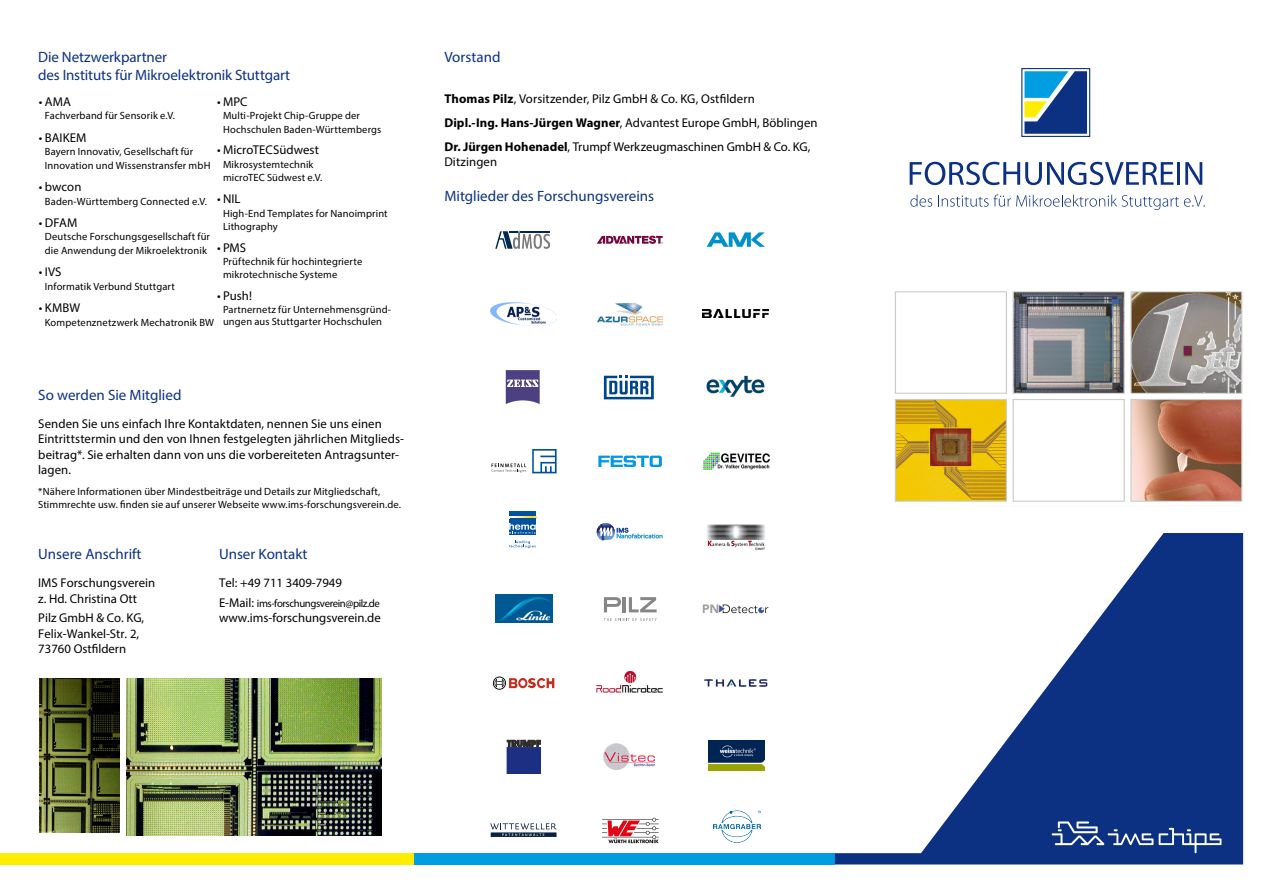
<style>
.page{position:relative;width:1263px;height:893px;background:#fff}
.page>*{position:absolute;margin:0;border:0;box-sizing:border-box;transform-origin:0 0}
.t1{font:15px/18px "Myriad Pro";color:#0c3183}
.t2{font:12.75px/15.3px "Myriad Pro";letter-spacing:.005em;color:#000}
.t3{font:10.8px "Myriad Pro";letter-spacing:-.04em;color:#000}
.t4{font:10.5px/13.5px "Myriad Pro";letter-spacing:.015em;color:#000}
.s1{font-size:12.75px}
.s2{font-weight:700}
</style>
<div class="page">
<div style="left:414px;top:853px;width:421px;height:11px;background:#009ee0"></div>
<div style="left:0;top:853px;width:414px;height:11px;background:#ffed00"></div>
<svg style="left:835px;top:533px;width:408px;height:331px"></svg>
<img style="left:894px;top:291px;width:349px;height:211px">
<img style="left:126px;top:678px;width:256px;height:158px">
<img style="left:40px;top:678px;width:79px;height:154px">
<svg style="left:602px;top:818px;width:57px;height:25px"></svg>
<svg style="left:490px;top:823px;width:66px;height:14px"></svg>
<img style="left:709px;top:741px;width:55px;height:30px">
<img style="left:603px;top:744px;width:52px;height:26px">
<svg style="left:506px;top:739px;width:35px;height:35px"></svg>
<div style="left:507px;top:747px;width:33px;height:26px;background:#1d2f83"></div>
<svg style="left:507px;top:740px;width:33px;height:7px"></svg>
<svg style="left:704px;top:679px;width:63px;height:8px"></svg>
<img style="left:596px;top:670px;width:67px;height:23px">
<svg style="left:493px;top:676px;width:61px;height:14px"></svg>
<svg style="left:703px;top:604px;width:65px;height:9px"></svg>
<svg style="left:629px;top:597px;width:28px;height:15px"></svg>
<hr style="left:623px;top:597px;width:3px;height:15px;background:#868685">
<svg style="left:604px;top:618px;width:53px;height:3px"></svg>
<svg style="left:604px;top:597px;width:17px;height:15px"></svg>
<img style="left:495px;top:594px;width:57px;height:29px">
<img style="left:707px;top:524px;width:58px;height:27px">
<img style="left:597px;top:523px;width:17px;height:17px">
<svg style="left:599px;top:527px;width:63px;height:11px"></svg>
<hr style="left:509px;top:512px;width:27px;height:4px;background:#00519e">
<div style="left:509px;top:519px;width:27px;height:16px;background:#00519e"></div>
<svg style="left:509px;top:516px;width:28px;height:18px"></svg>
<svg style="left:509px;top:540px;width:27px;height:8px"></svg>
<img style="left:703px;top:453px;width:66px;height:16px">
<svg style="left:598px;top:456px;width:64px;height:11px"></svg>
<svg style="left:532px;top:449px;width:25px;height:24px"></svg>
<svg style="left:491px;top:463px;width:35px;height:10px"></svg>
<img style="left:706px;top:375px;width:59px;height:22px">
<svg style="left:604px;top:376px;width:50px;height:23px"></svg>
<svg style="left:506px;top:370px;width:34px;height:34px"></svg>
<img style="left:703px;top:309px;width:66px;height:9px">
<img style="left:597px;top:302px;width:65px;height:24px">
<img style="left:490px;top:303px;width:66px;height:22px">
<svg style="left:707px;top:232px;width:58px;height:15px"></svg>
<svg style="left:597px;top:236px;width:66px;height:8px"></svg>
<svg style="left:495px;top:231px;width:55px;height:18px"></svg>
<img style="left:713px;top:810px;width:47px;height:33px">
<svg style="left:1159px;top:828px;width:62px;height:25px;background:#425f9f"></svg>
<svg style="left:1052px;top:821px;width:101px;height:24px;background:#4561a0"></svg>
<svg style="left:910px;top:195px;width:22px;height:12px"></svg>
<svg style="left:938px;top:195px;width:267px;height:15px"></svg>
<svg style="left:910px;top:162px;width:263px;height:23px"></svg>
<hr style="left:1177px;top:162px;width:3px;height:23px;background:#0c3183">
<svg style="left:1185px;top:162px;width:17px;height:23px"></svg>
<div style="left:1021px;top:68px;width:69px;height:69px;border:1px solid #0c3183"></div>
<svg style="left:1024px;top:71px;width:63px;height:63px;background:#366e9e"></svg>
<h1 class="t1" style="left:38px;top:48px;width:253px">Die Netzwerkpartner<br>des Instituts für Mikroelektronik Stuttgart</h1>
<p class="t2" style="left:217px;top:94px;width:32px">• MPC</p>
<p class="t4" style="left:223px;top:109px;width:160px">Multi-Projekt Chip-Gruppe der<br>Hochschulen Baden-Württembergs</p>
<p class="t2" style="left:217px;top:142px;width:104px">• MicroTECSüdwest</p>
<p class="t4" style="left:223px;top:158px;width:101px">Mikrosystemtechnik microTEC Südwest e.V.</p>
<p class="t2" style="left:217px;top:191px;width:25px">• NIL</p>
<p class="t4" style="left:223px;top:206px;width:166px">High-End Templates for Nanoimprint<br>Lithography</p>
<p class="t2" style="left:217px;top:240px;width:31px">• PMS</p>
<p class="t4" style="left:223px;top:254px;width:141px">Prüftechnik für hochintegrierte mikrotechnische Systeme</p>
<p class="t2" style="left:217px;top:288px;width:36px">• Push!</p>
<p class="t4" style="left:223px;top:303px;width:170px;line-height:12.6px">Partnernetz für Unternehmensgründ&shy;ungen aus Stuttgarter Hochschulen</p>
<p class="t2" style="left:39px;top:94px;width:34px">• AMA</p>
<p class="t4" style="left:45px;top:109px;width:132px">Fachverband für Sensorik e.V.</p>
<p class="t2" style="left:39px;top:129px;width:49px">• BAIKEM</p>
<p class="t4" style="left:45px;top:145px;width:167px">Bayern Innovativ, Gesellschaft für<br>Innovation und Wissenstransfer mbH</p>
<p class="t2" style="left:39px;top:179px;width:44px">• bwcon</p>
<p class="t4" style="left:45px;top:194px;width:164px">Baden-Württemberg Connected e.V.</p>
<p class="t2" style="left:39px;top:215px;width:40px">• DFAM</p>
<p class="t4" style="left:45px;top:230px;width:167px">Deutsche Forschungsgesellschaft für die Anwendung der Mikroelektronik</p>
<p class="t2" style="left:39px;top:264px;width:24px">• IVS</p>
<p class="t4" style="left:45px;top:279px;width:131px">Informatik Verbund Stuttgart</p>
<p class="t2" style="left:39px;top:300px;width:43px">• KMBW</p>
<p class="t4" style="left:45px;top:315px;width:171px">Kompetenznetzwerk Mechatronik BW</p>
<h1 class="t1" style="left:38px;top:386px;width:145px">So werden Sie Mitglied</h1>
<p class="t2" style="left:38px;top:416px;width:367px">Senden Sie uns einfach Ihre Kontaktdaten, nennen Sie uns einen Eintrittstermin und den von Ihnen festgelegten jährlichen Mitglieds&shy;beitrag*. Sie erhalten dann von uns die vorbereiteten Antragsunter&shy;lagen.</p>
<p class="t4" style="left:38px;top:485px;width:364px;line-height:12.6px">*Nähere Informationen über Mindestbeiträge und Details zur Mitgliedschaft,<br>Stimmrechte usw. finden sie auf unserer Webseite www.ims-forschungsverein.de.</p>
<h1 class="t1" style="left:38px;top:545px;width:105px">Unsere Anschrift</h1>
<p class="t2" style="left:38px;top:575px;width:118px">IMS Forschungsverein z. Hd. Christina Ott</p>
<p class="t2" style="left:38px;top:610px;width:108px">Pilz GmbH &amp; Co. KG,<br>Felix-Wankel-Str. 2,<br>73760 Ostfildern</p>
<h1 class="t1" style="left:219px;top:545px;width:90px">Unser Kontakt</h1>
<p class="t2" style="left:219px;top:575px;width:125px">Tel: +49 711 3409-7949</p>
<p class="t3" style="left:219px;top:597px;width:162px"><span class="s1">E-Mail:</span> ims-forschungsverein@pilz.de</p>
<p class="t2" style="left:219px;top:610px;width:163px">www.ims-forschungsverein.de</p>
<h1 class="t1" style="left:444px;top:48px;width:58px">Vorstand</h1>
<p class="t2" style="left:444px;top:87px;width:375px;line-height:23.9px"><span class="s2">Thomas Pilz</span>, Vorsitzender, Pilz GmbH &amp; Co. KG, Ostfildern<br><span class="s2">Dipl.-Ing. Hans-Jürgen Wagner</span>, Advantest Europe GmbH, Böblingen<br><span class="s2">Dr. Jürgen Hohenadel</span>, Trumpf Werkzeugmaschinen GmbH &amp; Co. KG,</p>
<p class="t2" style="left:444px;top:154px;width:54px">Ditzingen</p>
<h1 class="t1" style="left:444px;top:187px;width:211px">Mitglieder des Forschungsvereins</h1>
</div>
